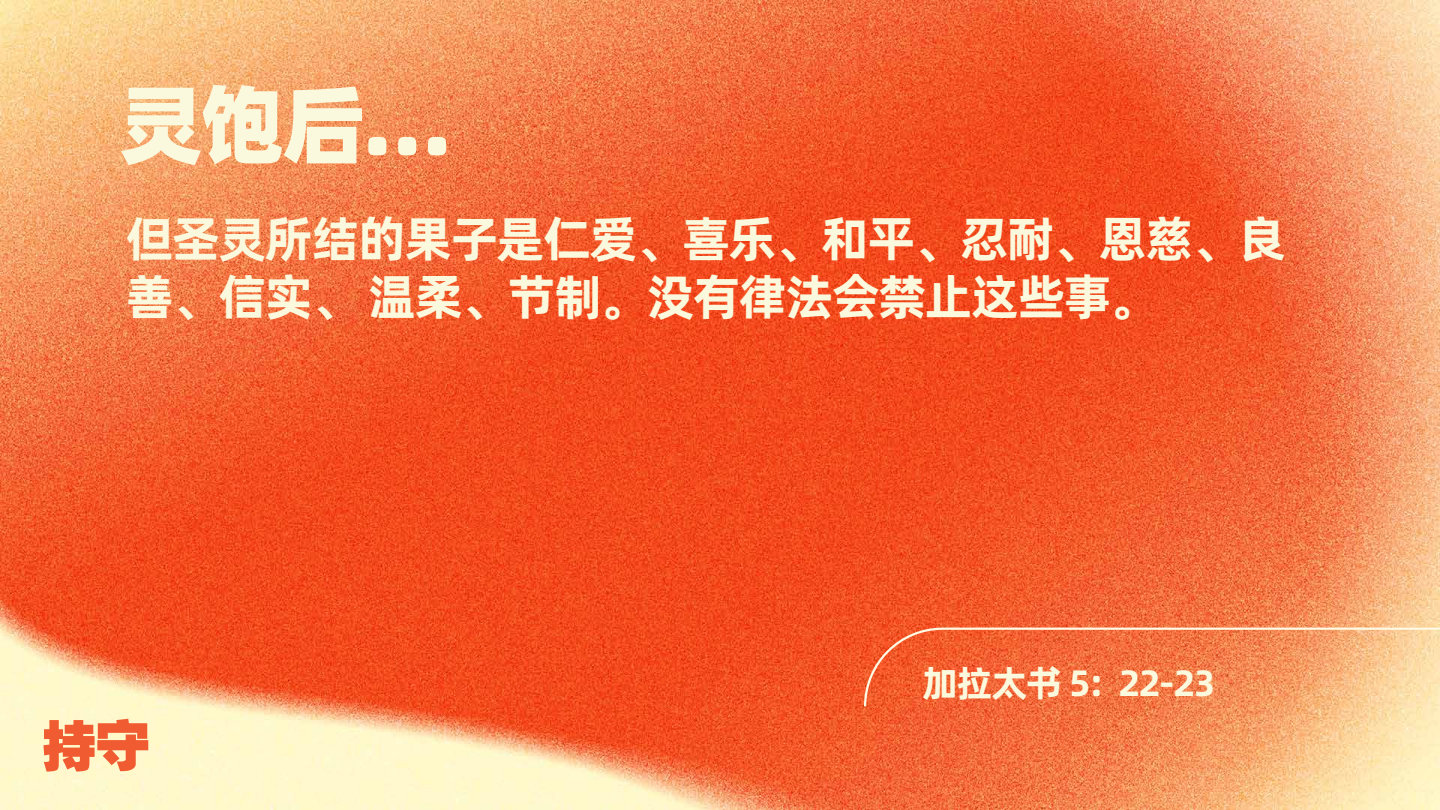
<style>
.page{position:relative;width:1440px;height:810px;background:#fff}
.page>*{position:absolute;margin:0;border:0;box-sizing:border-box;transform-origin:0 0}
.t1{font:800 85.28px "Alibaba Pu Hui Ti";color:#fbf9dd}
.t2{font:700 49.05px/58.9px "Alibaba Pu Hui Ti";letter-spacing:-.04em;color:#fbf9dd}
.t3{font:700 36.75px "Alibaba Pu Hui Ti";letter-spacing:-.04em;color:#fbf9dd}
</style>
<div class="page">
<img style="left:0;top:0;width:1440px;height:810px">
<svg style="left:43px;top:719px;width:105px;height:53px;background:#f69469"></svg>
<svg style="left:863px;top:626px;width:577px;height:83px;background:#f48655"></svg>
<h1 class="t1" style="left:119px;top:55px;width:334px">灵饱后…</h1>
<p class="t2" style="left:126px;top:206px;width:1162px">但圣灵所结的果子是仁爱、喜乐、和平、忍耐、恩慈、良善、信实、 温柔、节制。没有律法会禁止这些事。</p>
<p class="t3" style="left:922px;top:654px;width:295px">加拉太书 5: 22-23</p>
</div>
